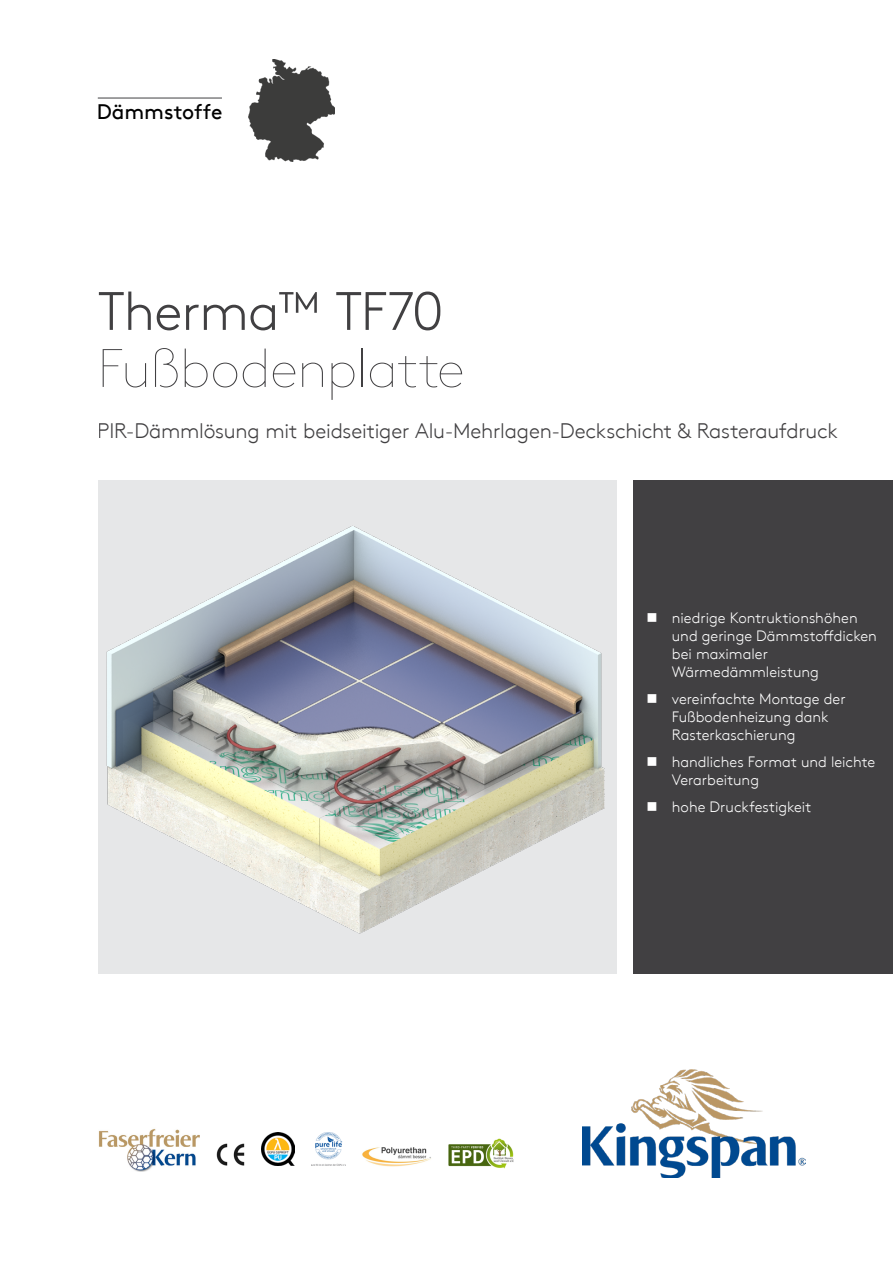
<style>
.page{position:relative;width:893px;height:1263px;background:#fff}
.page>*{position:absolute;margin:0;border:0;box-sizing:border-box;transform-origin:0 0}
.t1{font:100 54px "Kingspan Brown TT";letter-spacing:-.015em;color:#414042}
.t2{font:300 54px "Kingspan Brown TT";letter-spacing:-.02em;color:#414042}
.t3{font:300 21px "Kingspan Brown TT";letter-spacing:-.01em;color:#414042}
.t4{font:21px "Kingspan Brown TT";color:#000}
.t5{font:300 15px/18px "Kingspan Brown TT";color:#fff}
</style>
<div class="page">
<img style="left:449px;top:1138px;width:64px;height:31px">
<img style="left:98px;top:480px;width:516px;height:494px">
<div style="left:634px;top:480px;width:259px;height:494px;background:#414042"></div>
<img style="left:582px;top:1070px;width:224px;height:108px">
<img style="left:217px;top:1144px;width:28px;height:21px">
<img style="left:248px;top:59px;width:86px;height:103px">
<hr style="left:98px;top:98px;width:124px;height:1px;background:#414042">
<img style="left:98px;top:1128px;width:102px;height:44px">
<img style="left:262px;top:1133px;width:32px;height:32px">
<img style="left:312px;top:1133px;width:33px;height:32px">
<img style="left:362px;top:1147px;width:69px;height:20px">
<h2 class="t4" style="left:97px;top:96px;width:127px">Dämmstoffe</h2>
<h1 class="t2" style="left:98px;top:271px;width:347px">Therma™ TF70</h1>
<h1 class="t1" style="left:98px;top:329px;width:369px">Fußbodenplatte</h1>
<h2 class="t3" style="left:98px;top:415px;width:742px">PIR-Dämmlösung mit beidseitiger Alu-Mehrlagen-Deckschicht &amp; Rasteraufdruck</h2>
<p class="t5" style="left:672px;top:608px;width:206px">niedrige Kontruktionshöhen und geringe Dämmstoffdicken bei maximaler<br>Wärmedämmleistung</p>
<p class="t5" style="left:672px;top:689px;width:175px">vereinfachte Montage der<br>Fußbodenheizung dank<br>Rasterkaschierung</p>
<p class="t5" style="left:672px;top:752px;width:205px">handliches Format und leichte<br>Verarbeitung</p>
<p class="t5" style="left:672px;top:797px;width:141px">hohe Druckfestigkeit</p>
</div>
